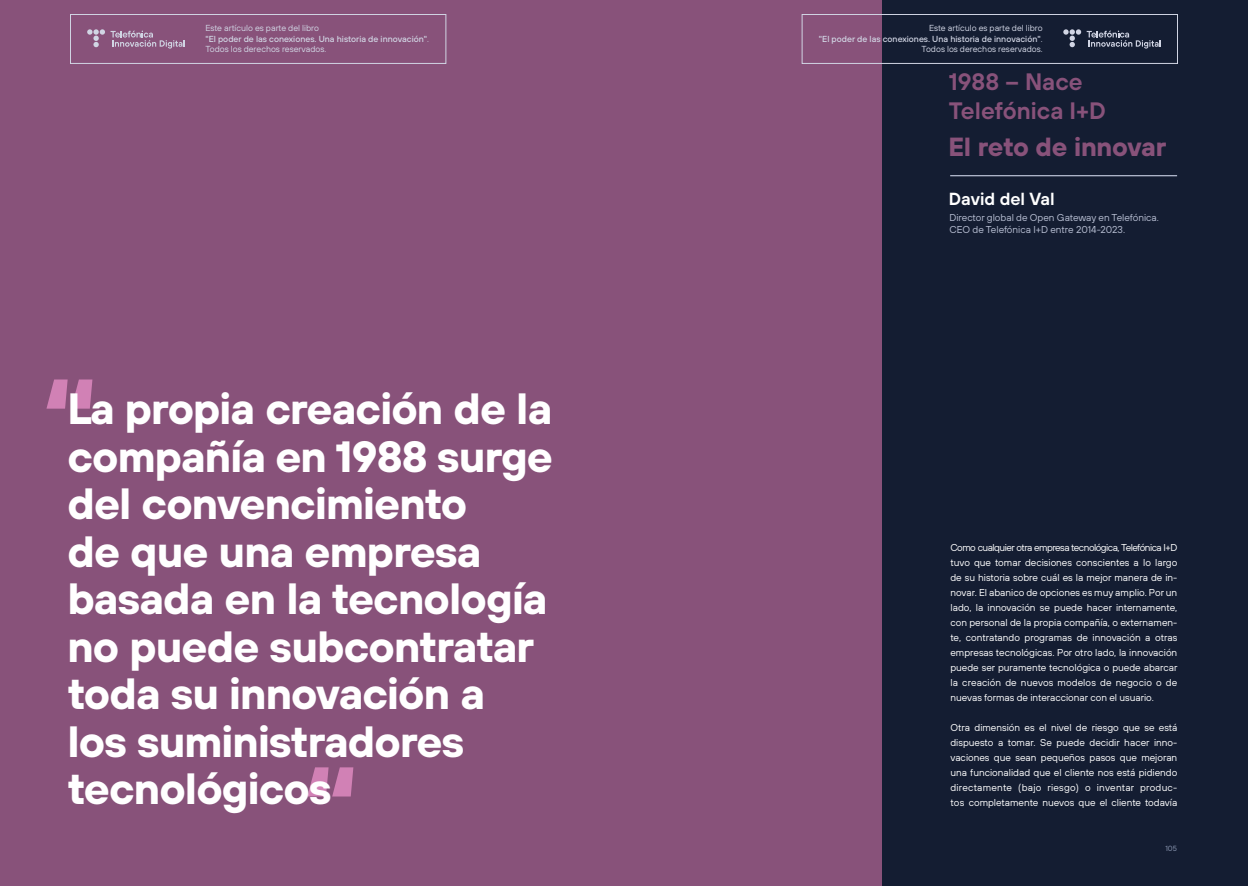
<style>
.page{position:relative;width:1248px;height:886px;background:#fff}
.page>*{position:absolute;margin:0;border:0;box-sizing:border-box;transform-origin:0 0}
.t1{font:700 112.5px "Tele Sans";color:#d181b5}
.t2{font:700 43.75px/47.5px "Tele Sans";letter-spacing:-.02em;color:#fff}
.t3{font:700 26.25px "Tele Sans";letter-spacing:-.01em;color:#88527a}
.t4{font:600 23.75px/28.8px "Tele Sans";color:#88527a}
.t5{font:600 17.5px "Tele Sans";color:#fff}
.t6{font:10px/15px "Tele Sans";color:#fff;text-align:justify}
.t7{font:10px/12px "Tele Sans";color:#b7bed2}
.t8{font:8.75px/10.5px "Tele Sans";color:#d1d5e4}
.t9{font:7.5px "Tele Sans";color:#8a96b0}
.s1{font-weight:500}
</style>
<div class="page">
<div style="left:881px;top:0;width:366px;height:886px;background:#141d32"></div>
<div style="left:0;top:0;width:881px;height:886px;background:#88527a"></div>
<hr style="left:950px;top:175px;width:226px;height:1px;background:#b7bed2">
<svg style="left:87px;top:29px;width:98px;height:20px"></svg>
<div style="left:70px;top:14px;width:376px;height:50px;border:1px solid #d1d5e4"></div>
<svg style="left:1063px;top:29px;width:97px;height:20px"></svg>
<div style="left:801px;top:14px;width:376px;height:50px;border:1px solid #d1d5e4"></div>
<p class="t8" style="left:205px;top:23px;width:225px">Este artículo es parte del libro<br><span class="s1">"El poder de las conexiones. Una historia de innovación"</span>.<br>Todos los derechos reservados.</p>
<p class="t8" style="left:818px;top:23px;width:225px;text-align:right">Este artículo es parte del libro<br><span class="s1">"El poder de las conexiones. Una historia de innovación"</span>.<br>Todos los derechos reservados.</p>
<h3 class="t4" style="left:948px;top:67px;width:159px">1988 – Nace<br>Telefónica I+D</h3>
<h3 class="t3" style="left:948px;top:129px;width:219px">El reto de innovar</h3>
<h3 class="t5" style="left:948px;top:187px;width:107px">David del Val</h3>
<h1 class="t1" style="left:43px;top:344px;width:56px">“</h1>
<h2 class="t2" style="left:67px;top:384px;width:487px">La propia creación de la compañía en 1988 surge del convencimiento<br>de que una empresa basada en la tecnología no puede subcontratar toda su innovación a los suministradores tecnológicos</h2>
<h1 class="t1" style="left:303px;top:731px;width:56px">“</h1>
<p class="t7" style="left:949px;top:211px;width:211px">Director global de Open Gateway en Telefónica.<br>CEO de Telefónica I+D entre 2014-2023.</p>
<p class="t6" style="left:950px;top:540px;width:228px">Como cualquier otra empresa tecnológica, Telefónica I+D tuvo que tomar decisiones conscientes a lo largo de su historia sobre cuál es la mejor manera de in&shy;novar. El abanico de opciones es muy amplio. Por un lado, la innovación se puede hacer internamente, con personal de la propia compañía, o externamen&shy;te, contratando programas de innovación a otras empresas tecnológicas. Por otro lado, la innovación puede ser puramente tecnológica o puede abarcar la creación de nuevos modelos de negocio o de nuevas formas de interaccionar con el usuario.</p>
<p class="t6" style="left:950px;top:720px;width:228px">Otra dimensión es el nivel de riesgo que se está dispuesto a tomar. Se puede decidir hacer inno&shy;vaciones que sean pequeños pasos que mejoran una funcionalidad que el cliente nos está pidiendo directamente (bajo riesgo) o inventar produc&shy;tos completamente nuevos que el cliente todavía</p>
<p class="t9" style="left:1165px;top:844px;width:13px">105</p>
</div>
